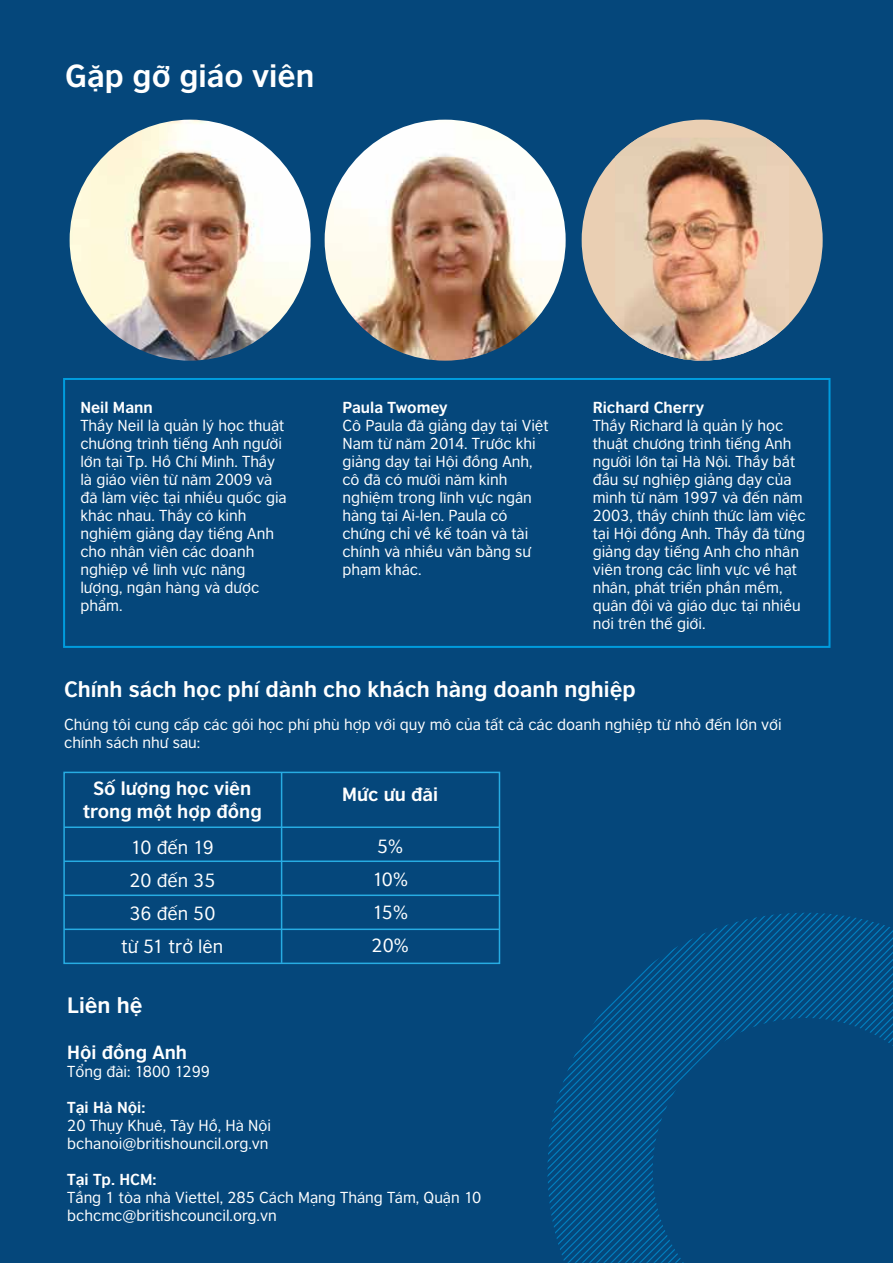
<style>
.page{position:relative;width:893px;height:1263px;background:#05477b}
.page>*{position:absolute;margin:0;border:0;box-sizing:border-box;transform-origin:0 0}
.t1{font:700 30px "British Council Sans VN";color:#fff}
.t2{font:700 21px "British Council Sans VN";color:#fff}
.t3{font:700 18px/23.1px "British Council Sans VN";color:#fff;text-align:center}
.t4{font:18px/33px "British Council Sans VN";color:#fff;text-align:center}
.t5{font:15px/18px "British Council Sans VN";color:#fff}
.t6{font:700 15px "British Council Sans VN";color:#fff}
</style>
<div class="page">
<div style="left:63px;top:378px;width:767px;height:270px;border:2px solid #009cde"></div>
<svg style="left:547px;top:913px;width:290px;height:250px"></svg>
<img style="left:70px;top:120px;width:241px;height:241px;border-radius:120px">
<img style="left:325px;top:120px;width:241px;height:241px;border-radius:120px">
<div style="left:582px;top:120px;width:241px;height:241px;background:#eacfb3;border-radius:120px"></div>
<img style="left:615px;top:138px;width:174px;height:223px">
<div style="left:63px;top:772px;width:437px;height:192px;border:2px solid #27ace3"></div>
<hr style="left:281px;top:772px;width:1px;height:191px;background:#27ace3">
<hr style="left:64px;top:826px;width:435px;height:2px;background:#27ace3">
<hr style="left:64px;top:860px;width:435px;height:2px;background:#27ace3">
<hr style="left:64px;top:894px;width:435px;height:2px;background:#27ace3">
<hr style="left:64px;top:928px;width:435px;height:2px;background:#27ace3">
<h1 class="t1" style="left:65px;top:53px;width:251px">Gặp gỡ giáo viên</h1>
<p class="t6" style="left:80px;top:395px;width:74px">Neil Mann</p>
<p class="t5" style="left:80px;top:415px;width:208px">Thầy Neil là quản lý học thuật chương trình tiếng Anh người lớn tại Tp. Hồ Chí Minh. Thầy là giáo viên từ năm 2009 và đã làm việc tại nhiều quốc gia khác nhau. Thầy có kinh nghiệm giảng dạy tiếng Anh cho nhân viên các doanh nghiệp về lĩnh vực năng lượng, ngân hàng và dược phẩm.</p>
<p class="t6" style="left:342px;top:395px;width:107px">Paula Twomey</p>
<p class="t5" style="left:342px;top:415px;width:208px">Cô Paula đã giảng dạy tại Việt<br>Nam từ năm 2014. Trước khi giảng dạy tại Hội đồng Anh, cô đã có mười năm kinh nghiệm trong lĩnh vực ngân hàng tại Ai-len. Paula có chứng chỉ về kế toán và tài chính và nhiều văn bằng sư phạm khác.</p>
<p class="t6" style="left:593px;top:395px;width:113px">Richard Cherry</p>
<p class="t5" style="left:593px;top:415px;width:214px">Thầy Richard là quản lý học thuật chương trình tiếng Anh người lớn tại Hà Nội. Thầy bắt đầu sự nghiệp giảng dạy của mình từ năm 1997 và đến năm<br>2003, thầy chính thức làm việc tại Hội đồng Anh. Thầy đã từng giảng dạy tiếng Anh cho nhân viên trong các lĩnh vực về hạt nhân, phát triển phần mềm, quân đội và giáo dục tại nhiều nơi trên thế giới.</p>
<h2 class="t2" style="left:64px;top:673px;width:573px">Chính sách học phí dành cho khách hàng doanh nghiệp</h2>
<p class="t5" style="left:64px;top:715px;width:719px">Chúng tôi cung cấp các gói học phí phù hợp với quy mô của tất cả các doanh nghiệp từ nhỏ đến lớn với chính sách như sau:</p>
<p class="t3" style="left:83px;top:775px;width:180px">Số lượng học viên trong một hợp đồng</p>
<p class="t4" style="left:122px;top:829px;width:103px">10 đến 19<br>20 đến 35<br>36 đến 50 từ 51 trở lên</p>
<p class="t3" style="left:342px;top:781px;width:97px">Mức ưu đãi</p>
<p class="t4" style="left:372px;top:829px;width:39px">5%<br>10%<br>15%<br>20%</p>
<h2 class="t2" style="left:67px;top:989px;width:77px">Liên hệ</h2>
<p class="t3" style="left:67px;top:1039px;width:121px">Hội đồng Anh</p>
<p class="t5" style="left:67px;top:1062px;width:144px">Tổng đài: 1800 1299</p>
<p class="t6" style="left:67px;top:1096px;width:80px">Tại Hà Nội:</p>
<p class="t5" style="left:67px;top:1116px;width:205px">20 Thụy Khuê, Tây Hồ, Hà Nội bchanoi@britishouncil.org.vn</p>
<p class="t6" style="left:67px;top:1168px;width:91px">Tại Tp. HCM:</p>
<p class="t5" style="left:67px;top:1188px;width:415px">Tầng 1 tòa nhà Viettel, 285 Cách Mạng Tháng Tám, Quận 10 bchcmc@britishcouncil.org.vn</p>
</div>
